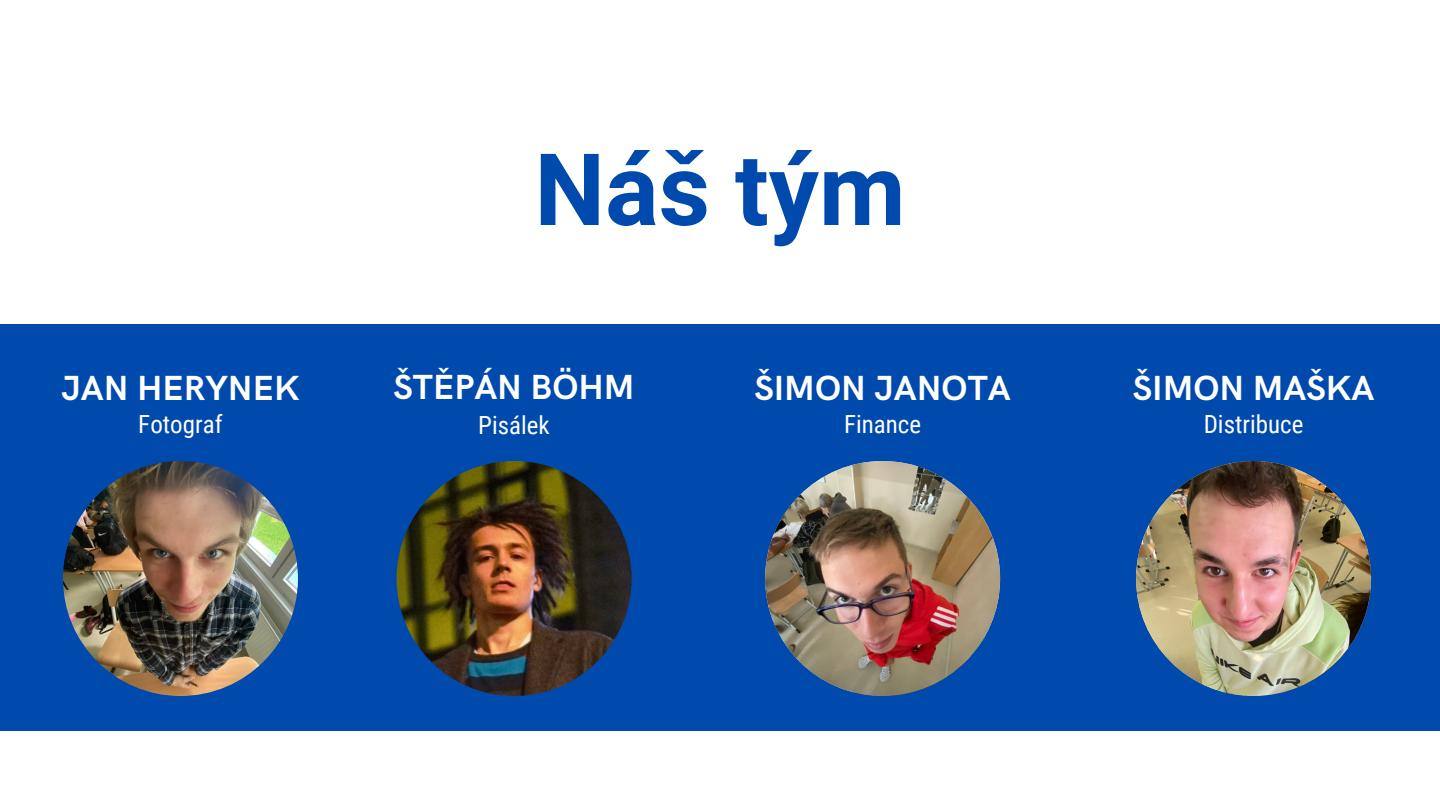
<style>
.page{position:relative;width:1440px;height:810px;background:#004aad}
.page>*{position:absolute;margin:0;border:0;box-sizing:border-box;transform-origin:0 0}
.t1{font:700 100px "Roboto";color:#004aad}
.t2{font:700 35px "HK Grotesk";color:#fff}
.t3{font:25px "Roboto Condensed";color:#fff}
</style>
<div class="page">
<div style="left:0;top:0;width:1440px;height:324px;background:#fff"></div>
<div style="left:0;top:731px;width:1440px;height:79px;background:#fff"></div>
<img style="left:63px;top:461px;width:235px;height:235px;border-radius:50%">
<img style="left:397px;top:461px;width:235px;height:235px;border-radius:50%">
<img style="left:765px;top:461px;width:235px;height:235px;border-radius:50%">
<img style="left:1136px;top:461px;width:235px;height:235px;border-radius:50%">
<p class="t2" style="left:61px;top:369px;width:240px">JAN HERYNEK</p>
<p class="t3" style="left:138px;top:410px;width:86px">Fotograf</p>
<h1 class="t1" style="left:534px;top:132px;width:373px">Náš tým</h1>
<p class="t2" style="left:394px;top:368px;width:243px">ŠTĚPÁN BÖHM</p>
<p class="t3" style="left:478px;top:411px;width:73px">Pisálek</p>
<p class="t2" style="left:754px;top:369px;width:258px">ŠIMON JANOTA</p>
<p class="t3" style="left:844px;top:410px;width:79px">Finance</p>
<p class="t2" style="left:1133px;top:369px;width:243px">ŠIMON MAŠKA</p>
<p class="t3" style="left:1204px;top:410px;width:101px">Distribuce</p>
</div>
